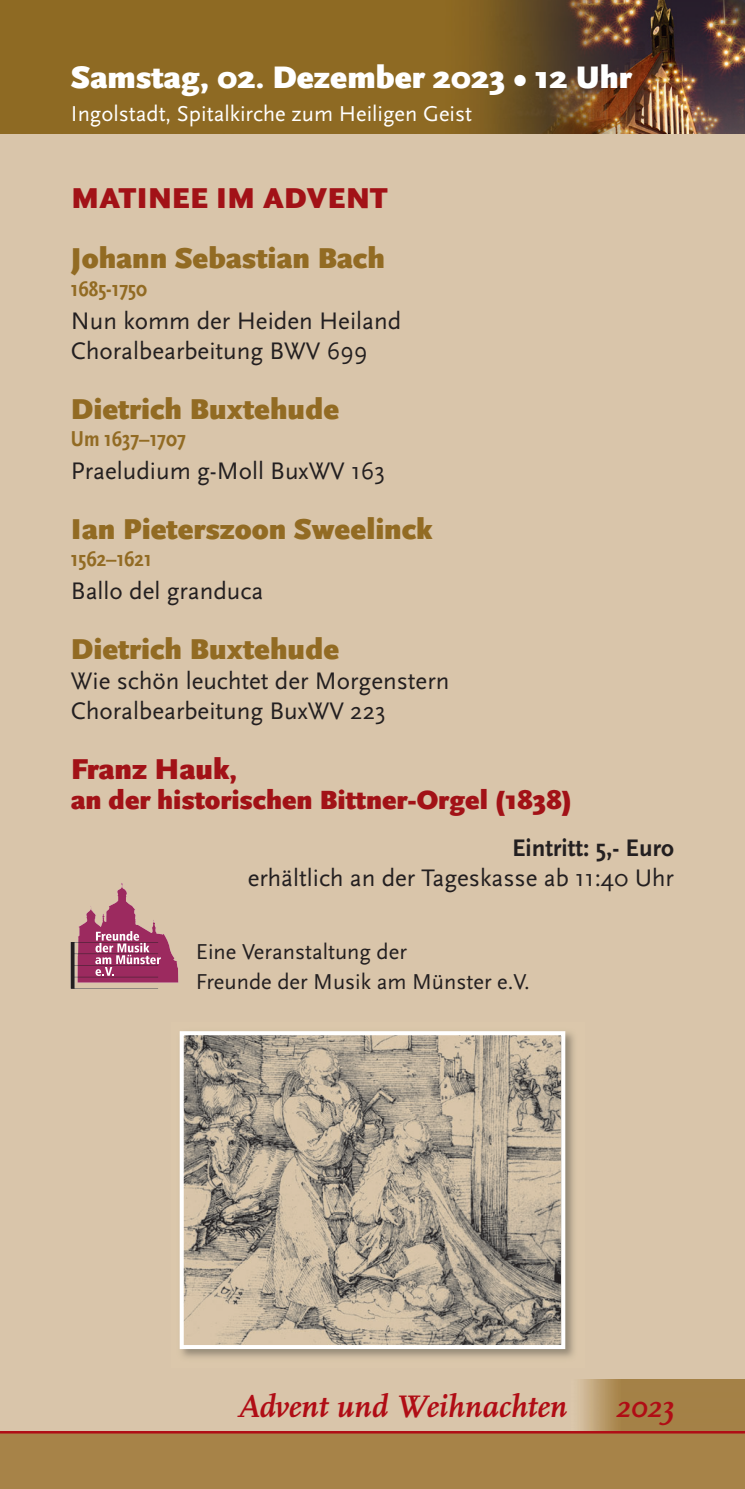
<style>
.page{position:relative;width:745px;height:1489px;background:#fff}
.page>*{position:absolute;margin:0;border:0;box-sizing:border-box;transform-origin:0 0}
.t1{font:900 32.5px "Scala Sans Pro";color:#fff}
.t2{font:italic 700 32.5px "Scala";color:#b00d15}
.t3{font:900 30px "Scala Sans Pro";color:#926b23}
.t4{font:900 30px "Scala Sans Pro";letter-spacing:.01em;color:#a21217}
.t5{font:900 27.5px "Scala Sans Pro";color:#a21217}
.t6{font:25px/30px "Scala Sans Pro";color:#231f20}
.t7{font:700 25px "Scala Sans Pro";color:#231f20}
.t8{font:22.5px/30px "Scala Sans Pro";color:#231f20}
.t9{font:22.5px "Scala Sans Pro";color:#fff}
.t10{font:700 condensed 22.5px "Scala Sans Pro";color:#926b23}
.s1{font-size:27.5px}
</style>
<div class="page">
<div style="left:0;top:0;width:744px;height:1431px;background:#d9c5aa"></div>
<div style="left:0;top:1433px;width:744px;height:55px;background:#a78348"></div>
<img style="left:0;top:0;width:744px;height:133px">
<hr style="left:0;top:1430px;width:744px;height:3px;background:#b00d15">
<img style="left:179px;top:1031px;width:395px;height:326px">
<img style="left:184px;top:1036px;width:376px;height:307px">
<div style="left:179px;top:1031px;width:386px;height:317px;border:4px solid #fff"></div>
<svg style="left:71px;top:883px;width:107px;height:105px"></svg>
<h1 class="t1" style="left:71px;top:65px;width:561px">Samstag, 02. Dezember 2023 • 12 Uhr</h1>
<p class="t9" style="left:71px;top:104px;width:402px">Ingolstadt, Spitalkirche zum Heiligen Geist</p>
<p class="t4" style="left:71px;top:187px;width:318px">MATINEE IM ADVENT</p>
<p class="t3" style="left:71px;top:247px;width:315px">Johann Sebastian Bach</p>
<p class="t10" style="left:71px;top:275px;width:78px">1685-1750</p>
<p class="t6" style="left:71px;top:307px;width:331px">Nun komm der Heiden Heiland<br>Choralbearbeitung BWV 699</p>
<p class="t3" style="left:71px;top:397px;width:269px">Dietrich Buxtehude</p>
<p class="t10" style="left:71px;top:425px;width:116px">Um 1637–1707</p>
<p class="t6" style="left:71px;top:457px;width:315px">Praeludium g-Moll BuxWV 163</p>
<p class="t3" style="left:71px;top:517px;width:362px">Ian Pieterszoon Sweelinck</p>
<p class="t10" style="left:71px;top:545px;width:82px">1562–1621</p>
<p class="t6" style="left:71px;top:577px;width:194px">Ballo del granduca</p>
<p class="t3" style="left:71px;top:637px;width:269px">Dietrich Buxtehude</p>
<p class="t6" style="left:71px;top:667px;width:380px">Wie schön leuchtet der Morgenstern<br>Choralbearbeitung BuxWV 223</p>
<p class="t4" style="left:71px;top:757px;width:167px">Franz Hauk<span class="s1">,</span></p>
<p class="t5" style="left:71px;top:788px;width:502px">an der historischen Bittner-Orgel (1838)</p>
<p class="t7" style="left:511px;top:838px;width:163px">Eintritt: 5,- Euro</p>
<p class="t6" style="left:247px;top:865px;width:427px">erhältlich an der Tageskasse ab 11:40 Uhr</p>
<p class="t8" style="left:196px;top:938px;width:335px">Eine Veranstaltung der<br>Freunde der Musik am Münster e.V.</p>
<h1 class="t2" style="left:237px;top:1386px;width:331px">Advent und Weihnachten</h1>
<h1 class="t2" style="left:615px;top:1386px;width:60px">2023</h1>
</div>
